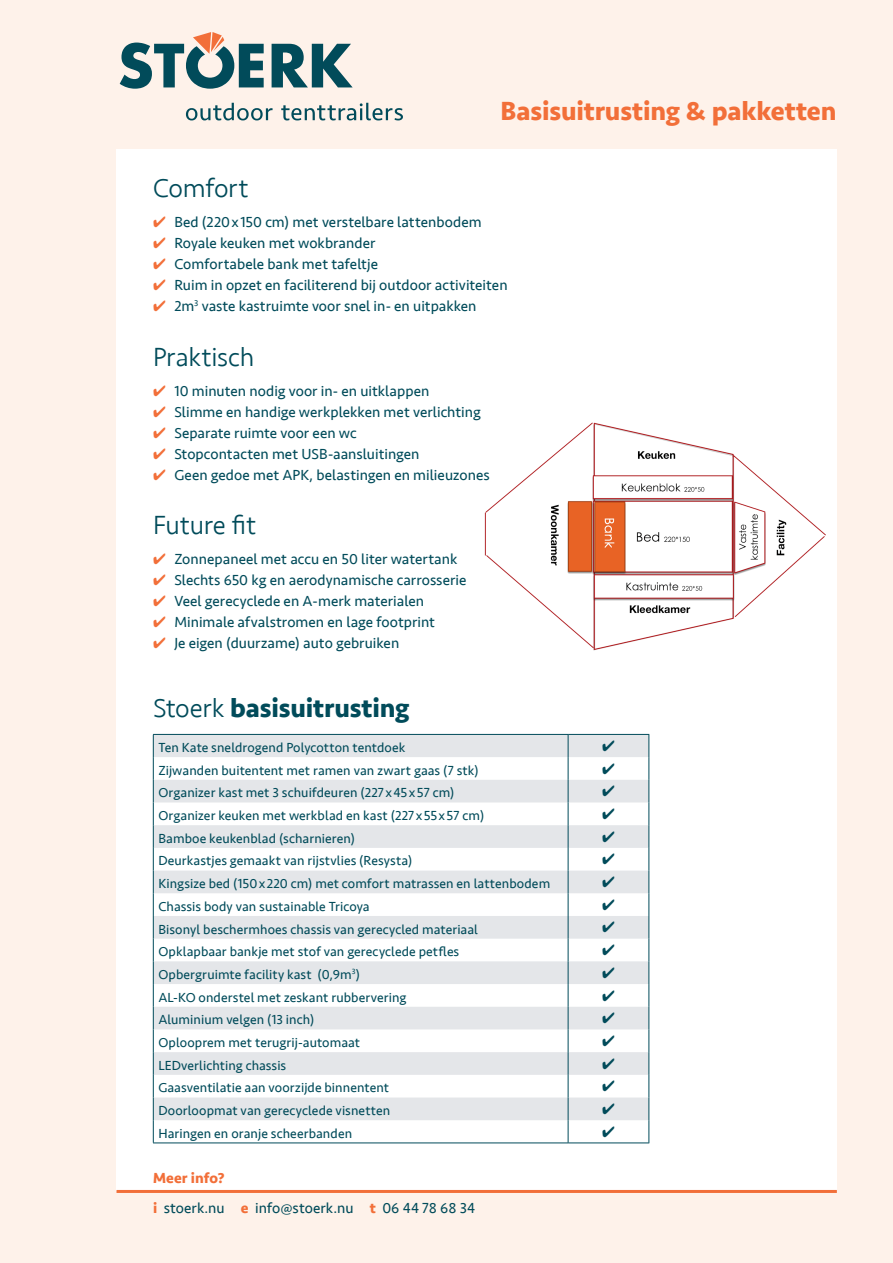
<style>
.page{position:relative;width:893px;height:1263px;background:#fef2ea}
.page>*{position:absolute;margin:0;border:0;box-sizing:border-box;transform-origin:0 0}
.t1{font:300 27px "Seravek";letter-spacing:-.01em;color:#014b5a}
.t2{font:700 27px "Seravek";letter-spacing:-.005em;color:#f26f39}
.t3{font:700 27px "Seravek";letter-spacing:-.005em;color:#014b5a}
.t4{font:15px "Seravek";color:#014b5a}
.t5{font:700 15px "Seravek";letter-spacing:.005em;color:#f26f39}
.Stoerk_pakkettenlijs{font:13.5px "Seravek";letter-spacing:.005em;color:#014b5a}
.s1{color:#f26f39}
.s2{font-weight:300}
.s3{font-weight:700;color:#f26f39}
</style>
<div class="page">
<div style="left:117px;top:149px;width:720px;height:1042px;background:#fff"></div>
<hr style="left:117px;top:1190px;width:720px;height:3px;background:#f26f39">
<svg style="left:120px;top:32px;width:233px;height:57px"></svg>
<svg style="left:186px;top:103px;width:217px;height:17px"></svg>
<svg style="left:154px;top:735px;width:494px;height:385px;fill:#e4e6e9"></svg>
<hr style="left:153px;top:1143px;width:415px;height:1px;background:#014b5a">
<hr style="left:568px;top:1143px;width:81px;height:1px;background:#014b5a">
<hr style="left:153px;top:734px;width:415px;height:1px;background:#014b5a">
<hr style="left:568px;top:734px;width:81px;height:1px;background:#014b5a">
<svg style="left:153px;top:735px;width:1px;height:408px"></svg>
<svg style="left:568px;top:735px;width:1px;height:408px"></svg>
<svg style="left:648px;top:735px;width:1px;height:408px"></svg>
<img style="left:484px;top:422px;width:342px;height:229px">
<svg style="left:603px;top:740px;width:11px;height:11px"></svg>
<svg style="left:603px;top:763px;width:11px;height:11px"></svg>
<svg style="left:603px;top:785px;width:11px;height:11px"></svg>
<svg style="left:603px;top:808px;width:11px;height:11px"></svg>
<svg style="left:603px;top:831px;width:11px;height:11px"></svg>
<svg style="left:603px;top:854px;width:11px;height:10px"></svg>
<svg style="left:603px;top:876px;width:11px;height:11px"></svg>
<svg style="left:603px;top:899px;width:11px;height:11px"></svg>
<svg style="left:603px;top:922px;width:11px;height:11px"></svg>
<svg style="left:603px;top:944px;width:11px;height:11px"></svg>
<svg style="left:603px;top:967px;width:11px;height:11px"></svg>
<svg style="left:603px;top:990px;width:11px;height:11px"></svg>
<svg style="left:603px;top:1012px;width:11px;height:11px"></svg>
<svg style="left:603px;top:1035px;width:11px;height:11px"></svg>
<svg style="left:603px;top:1058px;width:11px;height:11px"></svg>
<svg style="left:603px;top:1080px;width:11px;height:11px"></svg>
<svg style="left:603px;top:1103px;width:11px;height:11px"></svg>
<p class="t2" style="left:500px;top:90px;width:337px">Basisuitrusting &amp; pakketten</p>
<p class="t1" style="left:153px;top:172px;width:97px">Comfort</p>
<p class="t4" style="left:153px;top:210px;width:330px"><span class="s1">✔</span> Bed (220x150 cm) met verstelbare lattenbodem</p>
<p class="t4" style="left:153px;top:231px;width:224px"><span class="s1">✔</span> Royale keuken met wokbrander</p>
<p class="t4" style="left:153px;top:252px;width:226px"><span class="s1">✔</span> Comfortabele bank met tafeltje</p>
<p class="t4" style="left:153px;top:273px;width:356px"><span class="s1">✔</span> Ruim in opzet en faciliterend bij outdoor activiteiten</p>
<p class="t4" style="left:153px;top:294px;width:325px"><span class="s1">✔</span> 2m<sup>3</sup> vaste kastruimte voor snel in- en uitpakken</p>
<p class="t1" style="left:153px;top:341px;width:103px">Praktisch</p>
<p class="t4" style="left:153px;top:380px;width:278px"><span class="s1">✔</span> 10 minuten nodig voor in- en uitklappen</p>
<p class="t4" style="left:153px;top:401px;width:329px"><span class="s1">✔</span> Slimme en handige werkplekken met verlichting</p>
<p class="t4" style="left:153px;top:422px;width:205px"><span class="s1">✔</span> Separate ruimte voor een wc</p>
<p class="t4" style="left:153px;top:443px;width:268px"><span class="s1">✔</span> Stopcontacten met USB-aansluitingen</p>
<p class="t4" style="left:153px;top:464px;width:338px"><span class="s1">✔</span> Geen gedoe met APK, belastingen en milieuzones</p>
<p class="t1" style="left:153px;top:509px;width:105px">Future fit</p>
<p class="t4" style="left:153px;top:548px;width:306px"><span class="s1">✔</span> Zonnepaneel met accu en 50 liter watertank</p>
<p class="t4" style="left:153px;top:569px;width:315px"><span class="s1">✔</span> Slechts 650 kg en aerodynamische carrosserie</p>
<p class="t4" style="left:153px;top:590px;width:273px"><span class="s1">✔</span> Veel gerecyclede en A-merk materialen</p>
<p class="t4" style="left:153px;top:611px;width:284px"><span class="s1">✔</span> Minimale afvalstromen en lage footprint</p>
<p class="t4" style="left:153px;top:632px;width:248px"><span class="s1">✔</span> Je eigen (duurzame) auto gebruiken</p>
<p class="t3" style="left:153px;top:687px;width:258px"><span class="s2">Stoerk</span> basisuitrusting</p>
<p class="Stoerk_pakkettenlijs" style="left:158px;top:737px;width:248px">Ten Kate sneldrogend Polycotton tentdoek</p>
<p class="Stoerk_pakkettenlijs" style="left:158px;top:760px;width:322px">Zijwanden buitentent met ramen van zwart gaas (7 stk)</p>
<p class="Stoerk_pakkettenlijs" style="left:158px;top:782px;width:297px">Organizer kast met 3 schuifdeuren (227x45x57 cm)</p>
<p class="Stoerk_pakkettenlijs" style="left:158px;top:805px;width:327px">Organizer keuken met werkblad en kast (227x55x57 cm)</p>
<p class="Stoerk_pakkettenlijs" style="left:158px;top:828px;width:198px">Bamboe keukenblad (scharnieren)</p>
<p class="Stoerk_pakkettenlijs" style="left:158px;top:850px;width:255px">Deurkastjes gemaakt van rijstvlies (Resysta)</p>
<p class="Stoerk_pakkettenlijs" style="left:158px;top:873px;width:393px">Kingsize bed (150x220 cm) met comfort matrassen en lattenbodem</p>
<p class="Stoerk_pakkettenlijs" style="left:158px;top:896px;width:213px">Chassis body van sustainable Tricoya</p>
<p class="Stoerk_pakkettenlijs" style="left:158px;top:919px;width:321px">Bisonyl beschermhoes chassis van gerecycled materiaal</p>
<p class="Stoerk_pakkettenlijs" style="left:158px;top:941px;width:302px">Opklapbaar bankje met stof van gerecyclede petfles</p>
<p class="Stoerk_pakkettenlijs" style="left:158px;top:964px;width:203px">Opbergruimte facility kast (0,9m<sup>3</sup>)</p>
<p class="Stoerk_pakkettenlijs" style="left:158px;top:987px;width:250px">AL-KO onderstel met zeskant rubbervering</p>
<p class="Stoerk_pakkettenlijs" style="left:158px;top:1009px;width:157px">Aluminium velgen (13 inch)</p>
<p class="Stoerk_pakkettenlijs" style="left:158px;top:1032px;width:203px">Oplooprem met terugrij-automaat</p>
<p class="Stoerk_pakkettenlijs" style="left:158px;top:1055px;width:129px">LEDverlichting chassis</p>
<p class="Stoerk_pakkettenlijs" style="left:158px;top:1077px;width:232px">Gaasventilatie aan voorzijde binnentent</p>
<p class="Stoerk_pakkettenlijs" style="left:158px;top:1100px;width:233px">Doorloopmat van gerecyclede visnetten</p>
<p class="Stoerk_pakkettenlijs" style="left:158px;top:1123px;width:195px">Haringen en oranje scheerbanden</p>
<p class="t5" style="left:153px;top:1166px;width:73px">Meer info?</p>
<p class="t4" style="left:153px;top:1196px;width:324px"><span class="s3">i</span> stoerk.nu <span class="s3">e</span> info@stoerk.nu <span class="s3">t</span> 06 44 78 68 34</p>
</div>
